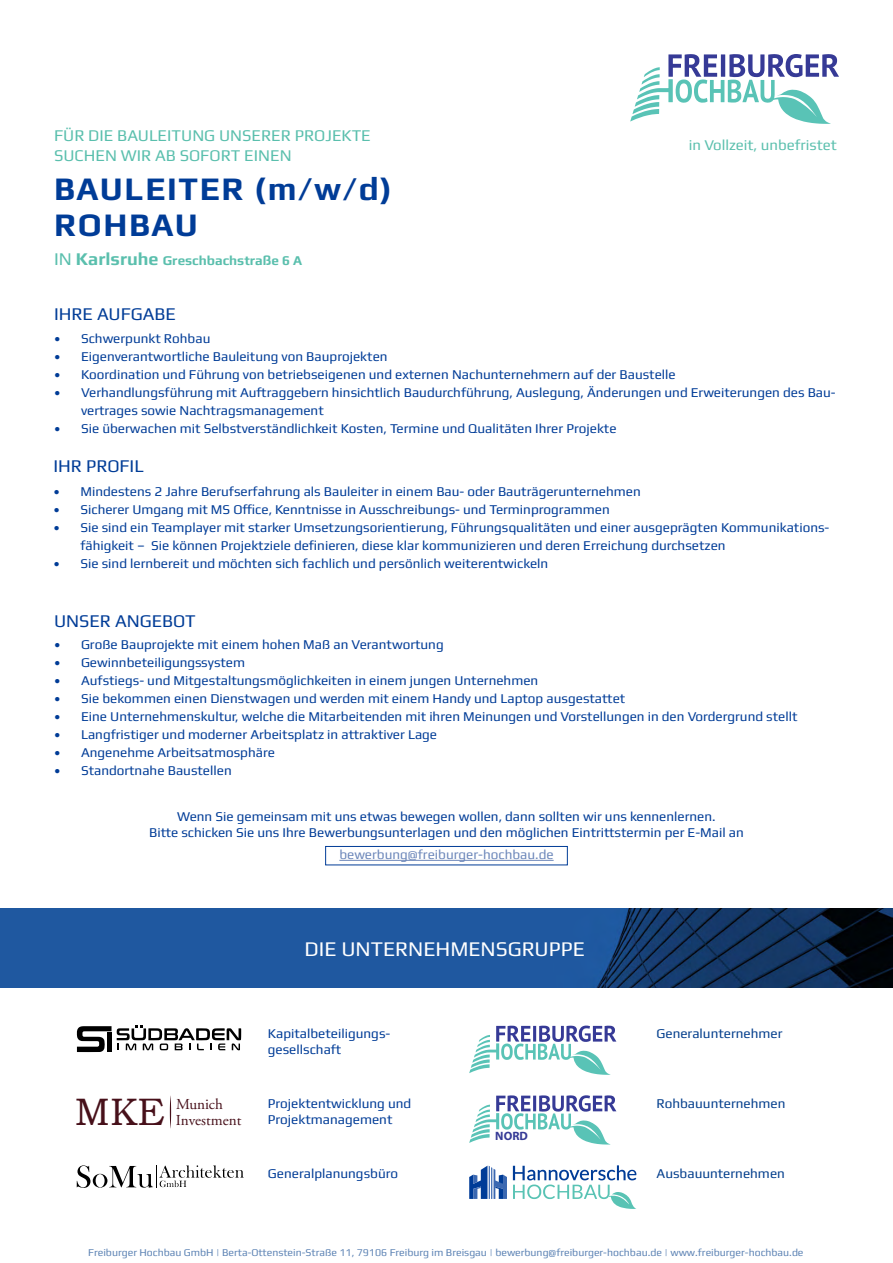
<style>
.page{position:relative;width:893px;height:1263px;background:#fff}
.page>*{position:absolute;margin:0;border:0;box-sizing:border-box;transform-origin:0 0}
.t1{font:38.25px "Bookman Old Style";color:#47101a}
.t2{font:700 33px/36px "Play";letter-spacing:.05em;color:#003c97}
.t3{font:21px "Play";color:#fff}
.t4{font:18px "Play";color:#003c97}
.t5{font:16.5px/19.8px "Play";color:#5abfad}
.t6{font:15.15px "Adobe Garamond Pro";color:#47101a}
.t7{font:15px "Play";color:#5abfad}
.t8{font:13.5px/16.2px "Play";color:#003c97}
.t9{font:13.5px "Play";color:#033e8c}
.t10{font:13.5px "Play";color:#6c87ba}
.t11{font:700 13.5px "Play";color:#5abfad}
.t12{font:10.5px "Play";color:#5e84b5}
.s1{font-weight:400;font-size:18px}
.s2{font-size:18px}
</style>
<div class="page">
<svg style="left:170px;top:1095px;width:1px;height:34px"></svg>
<svg style="left:469px;top:1025px;width:147px;height:50px"></svg>
<svg style="left:469px;top:1165px;width:38px;height:34px"></svg>
<svg style="left:513px;top:1165px;width:123px;height:44px"></svg>
<svg style="left:77px;top:1165px;width:167px;height:23px"></svg>
<svg style="left:77px;top:1025px;width:164px;height:27px"></svg>
<img style="left:0;top:908px;width:893px;height:79px">
<hr style="left:339px;top:860px;width:215px;height:1px;background:#6c87ba">
<div style="left:325px;top:846px;width:243px;height:19px;border:1px solid #003c97"></div>
<svg style="left:630px;top:54px;width:209px;height:70px"></svg>
<svg style="left:469px;top:1095px;width:147px;height:49px"></svg>
<p class="t5" style="left:54px;top:125px;width:318px">FÜR DIE BAULEITUNG UNSERER PROJEKTE<br>SUCHEN WIR AB SOFORT EINEN</p>
<h2 class="t2" style="left:54px;top:171px;width:339px">BAULEITER (m/w/d)<br>ROHBAU</h2>
<p class="t11" style="left:54px;top:253px;width:250px"><span class="s1">IN</span> <span class="s2">Karlsruhe</span> Greschbachstraße 6 A</p>
<p class="t7" style="left:689px;top:136px;width:149px">in Vollzeit, unbefristet</p>
<h3 class="t4" style="left:54px;top:304px;width:124px">IHRE AUFGABE</h3>
<p class="t8" style="left:54px;top:330px;width:158px">• Schwerpunkt Rohbau</p>
<p class="t8" style="left:54px;top:348px;width:335px">• Eigenverantwortliche Bauleitung von Bauprojekten</p>
<p class="t8" style="left:54px;top:366px;width:623px">• Koordination und Führung von betriebseigenen und externen Nachunternehmern auf der Baustelle</p>
<p class="t8" style="left:81px;top:383px;width:756px;line-height:18px;text-indent:-27px">• Verhandlungsführung mit Auftraggebern hinsichtlich Baudurchführung, Auslegung, Änderungen und Erweiterungen des Bau&shy;vertrages sowie Nachtragsmanagement</p>
<p class="t8" style="left:54px;top:420px;width:564px">• Sie überwachen mit Selbstverständlichkeit Kosten, Termine und Qualitäten Ihrer Projekte</p>
<h3 class="t4" style="left:53px;top:455px;width:92px">IHR PROFIL</h3>
<p class="t8" style="left:53px;top:483px;width:589px">• Mindestens 2 Jahre Berufserfahrung als Bauleiter in einem Bau- oder Bauträgerunternehmen</p>
<p class="t8" style="left:53px;top:501px;width:558px">• Sicherer Umgang mit MS Office, Kenntnisse in Ausschreibungs- und Terminprogrammen</p>
<p class="t8" style="left:80px;top:518px;width:751px;line-height:18px;text-indent:-27px">• Sie sind ein Teamplayer mit starker Umsetzungsorientierung, Führungsqualitäten und einer ausgeprägten Kommunikations&shy;fähigkeit – Sie können Projektziele definieren, diese klar kommunizieren und deren Erreichung durchsetzen</p>
<p class="t8" style="left:53px;top:555px;width:496px">• Sie sind lernbereit und möchten sich fachlich und persönlich weiterentwickeln</p>
<h3 class="t4" style="left:54px;top:610px;width:143px">UNSER ANGEBOT</h3>
<p class="t8" style="left:54px;top:636px;width:391px">• Große Bauprojekte mit einem hohen Maß an Verantwortung</p>
<p class="t8" style="left:54px;top:654px;width:193px">• Gewinnbeteiligungssystem</p>
<p class="t8" style="left:54px;top:672px;width:486px">• Aufstiegs- und Mitgestaltungsmöglichkeiten in einem jungen Unternehmen</p>
<p class="t8" style="left:54px;top:690px;width:573px">• Sie bekommen einen Dienstwagen und werden mit einem Handy und Laptop ausgestattet</p>
<p class="t8" style="left:54px;top:708px;width:745px">• Eine Unternehmenskultur, welche die Mitarbeitenden mit ihren Meinungen und Vorstellungen in den Vordergrund stellt</p>
<p class="t8" style="left:54px;top:726px;width:385px">• Langfristiger und moderner Arbeitsplatz in attraktiver Lage</p>
<p class="t8" style="left:54px;top:744px;width:222px">• Angenehme Arbeitsatmosphäre</p>
<p class="t8" style="left:54px;top:762px;width:179px">• Standortnahe Baustellen</p>
<p class="t8" style="left:149px;top:808px;width:596px;text-align:center">Wenn Sie gemeinsam mit uns etwas bewegen wollen, dann sollten wir uns kennenlernen.<br>Bitte schicken Sie uns Ihre Bewerbungsunterlagen und den möglichen Eintrittstermin per E-Mail an</p>
<p class="t10" style="left:339px;top:847px;width:216px">bewerbung@freiburger-hochbau.de</p>
<h3 class="t3" style="left:305px;top:936px;width:282px">DIE UNTERNEHMENSGRUPPE</h3>
<p class="t8" style="left:268px;top:1025px;width:124px">Kapitalbeteiligungs&shy;gesellschaft</p>
<h1 class="t1" style="left:75px;top:1087px;width:92px">MKE</h1>
<p class="t6" style="left:176px;top:1095px;width:48px">Munich</p>
<p class="t8" style="left:268px;top:1095px;width:145px">Projektentwicklung und<br>Projektmanagement</p>
<p class="t6" style="left:176px;top:1111px;width:67px">Investment</p>
<p class="t8" style="left:268px;top:1165px;width:132px">Generalplanungsbüro</p>
<p class="t9" style="left:656px;top:1025px;width:128px">Generalunternehmer</p>
<p class="t9" style="left:656px;top:1095px;width:131px">Rohbauunternehmen</p>
<p class="t9" style="left:656px;top:1165px;width:130px">Ausbauunternehmen</p>
<p class="t12" style="left:88px;top:1246px;width:717px">Freiburger Hochbau GmbH | Berta-Ottenstein-Straße 11, 79106 Freiburg im Breisgau | bewerbung@freiburger-hochbau.de | www.freiburger-hochbau.de</p>
</div>
